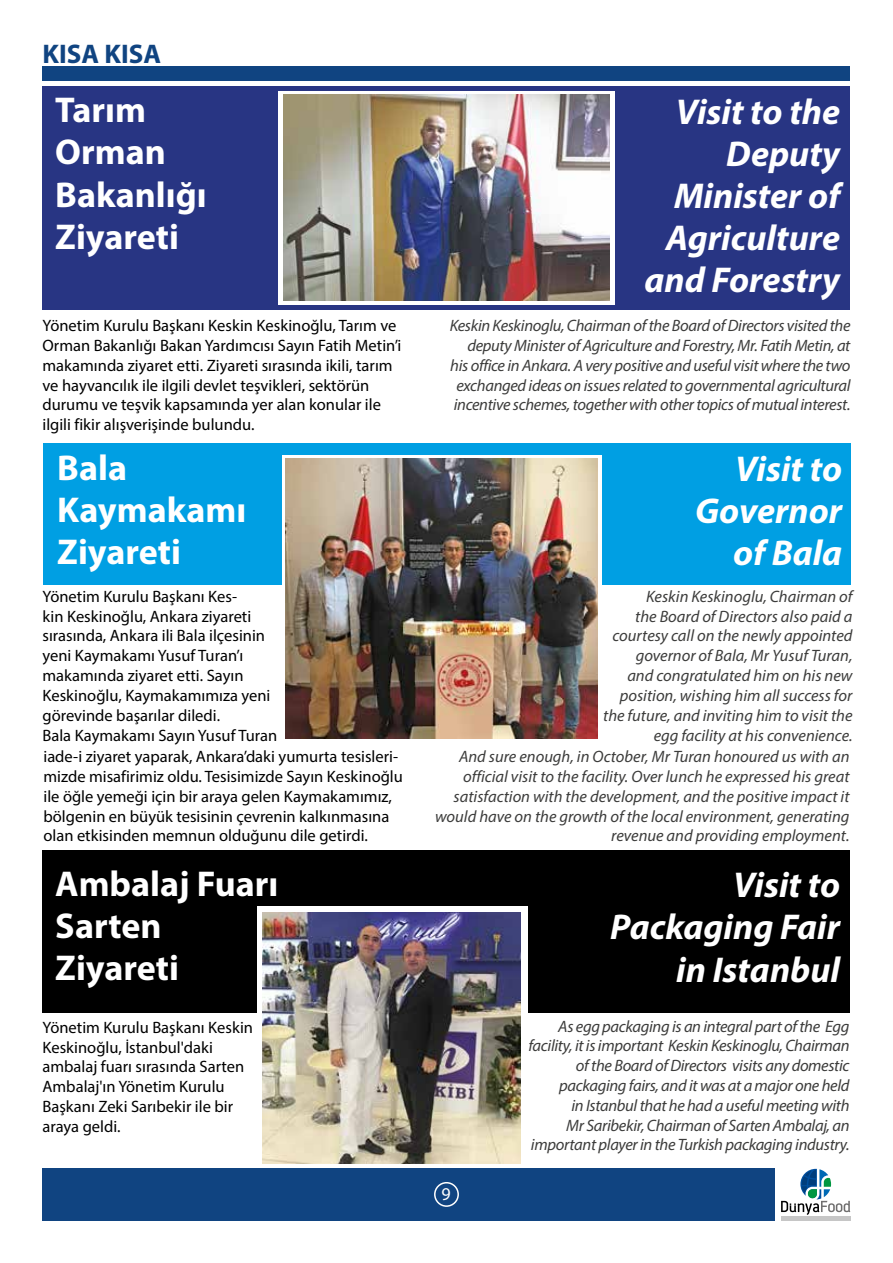
<style>
.page{position:relative;width:893px;height:1263px;background:#fff}
.page>*{position:absolute;margin:0;border:0;box-sizing:border-box;transform-origin:0 0}
.t1{font:italic 700 36px/42px "Myriad Pro";color:#fff;text-align:right}
.t2{font:700 36px/42px "Myriad Pro";color:#fff}
.t3{font:700 27px "Myriad Pro";color:#104481}
.t4{font:18px "Myriad Pro";color:#fff}
.t5{font:16.5px/19.8px "Myriad Pro";color:#000}
.t6{font:italic 16.5px/19.8px "Myriad Pro";letter-spacing:-.02em;color:#3c3c3b;text-align:right}
.t7{font:italic 16.5px/19.8px "Myriad Pro";color:#3c3c3b;text-align:right}
</style>
<div class="page">
<div style="left:43px;top:1168px;width:732px;height:52px;background:#104481"></div>
<div style="left:43px;top:66px;width:807px;height:15px;background:#104481"></div>
<svg style="left:781px;top:1169px;width:69px;height:46px"></svg>
<hr style="left:781px;top:1216px;width:69px;height:4px;background:#c6c6c6">
<div style="left:434px;top:1182px;width:25px;height:25px;border:2px solid #fff;border-radius:50%"></div>
<div style="left:43px;top:443px;width:808px;height:142px;background:#009fe3"></div>
<div style="left:282px;top:455px;width:319px;height:202px;background:#fff"></div>
<img style="left:286px;top:458px;width:312px;height:281px">
<div style="left:43px;top:86px;width:807px;height:223px;background:#283583"></div>
<div style="left:278px;top:91px;width:337px;height:213px;background:linear-gradient(to right,#fff,#fff)"></div>
<img style="left:283px;top:95px;width:327px;height:205px">
<div style="left:43px;top:850px;width:807px;height:162px;background:#000"></div>
<div style="left:257px;top:907px;width:271px;height:227px;background:#fff"></div>
<img style="left:263px;top:912px;width:258px;height:252px">
<h2 class="t3" style="left:43px;top:36px;width:120px">KISA KISA</h2>
<h1 class="t2" style="left:55px;top:88px;width:153px">Tarım<br>Orman<br>Bakanlığı<br>Ziyareti</h1>
<h1 class="t1" style="left:644px;top:89px;width:197px">Visit to the<br>Deputy<br>Minister of<br>Agriculture and Forestry</h1>
<p class="t5" style="left:43px;top:315px;width:360px">Yönetim Kurulu Başkanı Keskin Keskinoğlu, Tarım ve Orman Bakanlığı Bakan Yardımcısı Sayın Fatih Metin’i makamında ziyaret etti. Ziyareti sırasında ikili, tarım ve hayvancılık ile ilgili devlet teşvikleri, sektörün durumu ve teşvik kapsamında yer alan konular ile ilgili fikir alışverişinde bulundu.</p>
<p class="t6" style="left:450px;top:315px;width:402px">Keskin Keskinoglu, Chairman of the Board of Directors visited the deputy Minister of Agriculture and Forestry, Mr. Fatih Metin, at his office in Ankara. A very positive and useful visit where the two exchanged ideas on issues related to governmental agricultural incentive schemes, together with other topics of mutual interest.</p>
<h1 class="t2" style="left:57px;top:446px;width:191px">Bala<br>Kaymakamı<br>Ziyareti</h1>
<h1 class="t1" style="left:695px;top:447px;width:149px">Visit to<br>Governor of Bala</h1>
<p class="t5" style="left:43px;top:586px;width:236px">Yönetim Kurulu Başkanı Kes-<br>kin Keskinoğlu, Ankara ziyareti sırasında, Ankara ili Bala ilçesinin yeni Kaymakamı Yusuf Turan’ı makamında ziyaret etti. Sayın<br>Keskinoğlu, Kaymakamımıza yeni görevinde başarılar diledi.<br>Bala Kaymakamı Sayın Yusuf Turan</p>
<p class="t7" style="left:603px;top:586px;width:251px">Keskin Keskinoglu, Chairman of<br>the Board of Directors also paid a courtesy call on the newly appointed governor of Bala, Mr Yusuf Turan,<br>and congratulated him on his new position, wishing him all success for the future, and inviting him to visit the egg facility at his convenience.</p>
<p class="t5" style="left:43px;top:746px;width:361px">iade-i ziyaret yaparak, Ankara’daki yumurta tesisleri&shy;mizde misafirimiz oldu. Tesisimizde Sayın Keskinoğlu ile öğle yemeği için bir araya gelen Kaymakamımız, bölgenin en büyük tesisinin çevrenin kalkınmasına olan etkisinden memnun olduğunu dile getirdi.</p>
<p class="t7" style="left:435px;top:746px;width:416px">And sure enough, in October, Mr Turan honoured us with an official visit to the facility. Over lunch he expressed his great satisfaction with the development, and the positive impact it would have on the growth of the local environment, generating revenue and providing employment.</p>
<h1 class="t2" style="left:55px;top:862px;width:225px">Ambalaj Fuarı<br>Sarten<br>Ziyareti</h1>
<h1 class="t1" style="left:610px;top:863px;width:231px">Visit to<br>Packaging Fair in Istanbul</h1>
<p class="t5" style="left:43px;top:1017px;width:212px">Yönetim Kurulu Başkanı Keskin<br>Keskinoğlu, İstanbul'daki ambalaj fuarı sırasında Sarten<br>Ambalaj'ın Yönetim Kurulu<br>Başkanı Zeki Sarıbekir ile bir araya geldi.</p>
<p class="t4" style="left:442px;top:1183px;width:11px">9</p>
<p class="t6" style="left:528px;top:1016px;width:323px">As egg packaging is an integral part of the Egg facility, it is important Keskin Keskinoglu, Chairman of the Board of Directors visits any domestic packaging fairs, and it was at a major one held<br>in Istanbul that he had a useful meeting with<br>Mr Saribekir, Chairman of Sarten Ambalaj, an important player in the Turkish packaging industry.</p>
</div>
